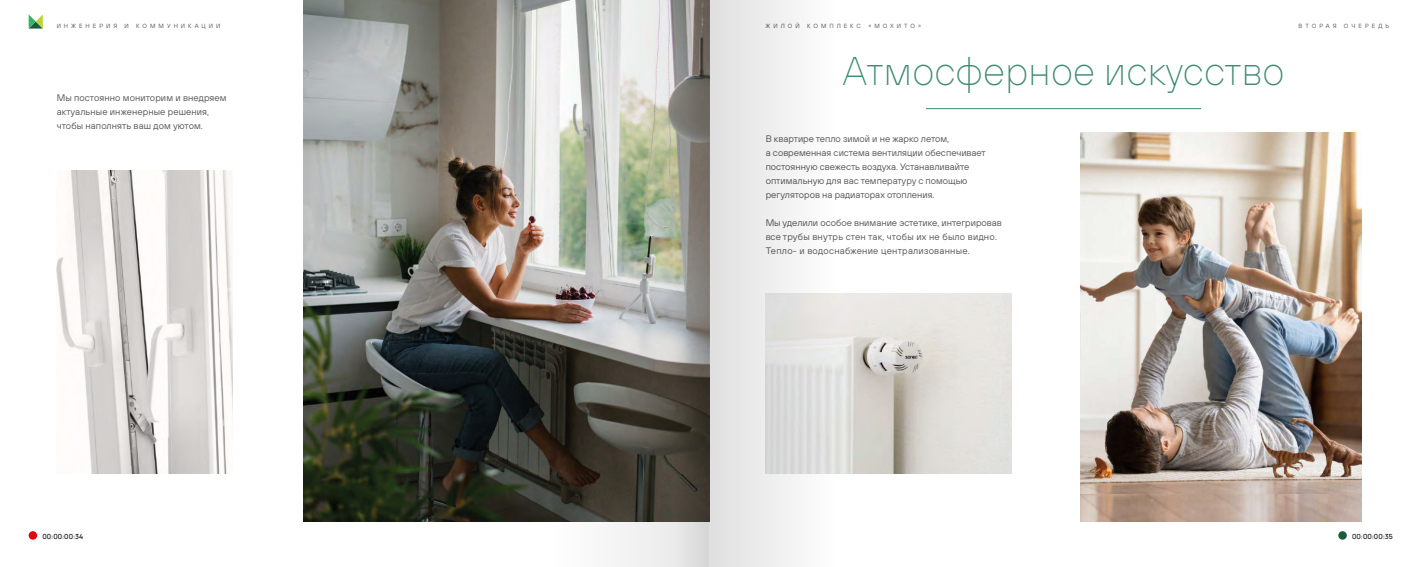
<style>
.page{position:relative;width:1418px;height:567px;background:#fff}
.page>*{position:absolute;margin:0;border:0;box-sizing:border-box;transform-origin:0 0}
.t1{font:100 40px "TT Hoves";color:#3e8b6f}
.t2{font:9.5px/14px "TT Hoves";color:#58595b}
.t3{font:9.5px/14px "TT Hoves";letter-spacing:.025em;color:#58595b}
.t4{font:200 7px "Manrope";color:#000}
.t5{font:6px "TT Hoves";letter-spacing:.5em;color:#58595b}
</style>
<div class="page">
<img style="left:57px;top:170px;width:175px;height:303px">
<img style="left:303px;top:0;width:154px;height:522px">
<img style="left:1080px;top:494px;width:281px;height:28px">
<img style="left:1080px;top:132px;width:281px;height:362px">
<hr style="left:926px;top:108px;width:274px;height:1px;background:#3e8b6f">
<div style="left:29px;top:531px;width:8px;height:9px;background:#e30512;border-radius:50%"></div>
<div style="left:1338px;top:531px;width:8px;height:9px;background:#1a5c3d;border-radius:50%"></div>
<svg style="left:29px;top:14px;width:14px;height:15px"></svg>
<img style="left:457px;top:0;width:194px;height:567px">
<svg style="left:651px;top:0;width:58px;height:567px"></svg>
<svg style="left:709px;top:0;width:252px;height:567px"></svg>
<p class="t5" style="left:57px;top:23px;width:165px">ИНЖЕНЕРИЯ И КОММУНИКАЦИИ</p>
<p class="t2" style="left:57px;top:91px;width:171px">Мы постоянно мониторим и внедряем актуальные инженерные решения, чтобы наполнять ваш дом уютом.</p>
<p class="t5" style="left:765px;top:23px;width:157px">ЖИЛОЙ КОМПЛЕКС «МОХИТО»</p>
<p class="t5" style="left:1298px;top:23px;width:92px">ВТОРАЯ ОЧЕРЕДЬ</p>
<h1 class="t1" style="left:842px;top:46px;width:443px">Атмосферное искусство</h1>
<p class="t2" style="left:765px;top:131px;width:222px">В квартире тепло зимой и не жарко летом,<br>а современная система вентиляции обеспечивает постоянную свежесть воздуха. Устанавливайте оптимальную для вас температуру с помощью регуляторов на радиаторах отопления.</p>
<p class="t3" style="left:765px;top:215px;width:238px">Мы уделили особое внимание эстетике, интегрировав все трубы внутрь стен так, чтобы их не было видно.<br>Тепло- и водоснабжение централизованные.</p>
<p class="t4" style="left:42px;top:531px;width:42px">00:00:00:34</p>
<p class="t4" style="left:1351px;top:531px;width:42px">00:00:00:35</p>
</div>
